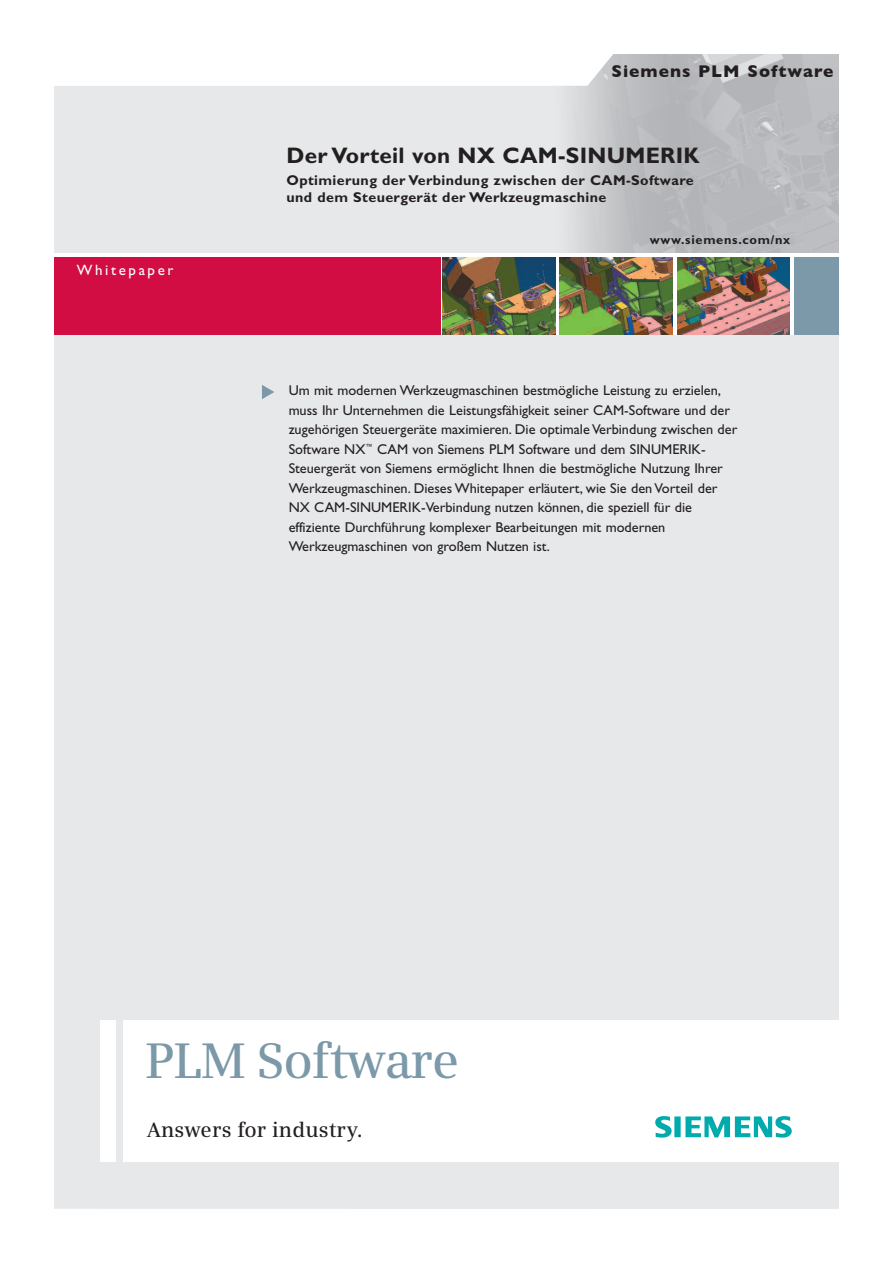
<style>
.page{position:relative;width:893px;height:1263px;background:#fff}
.page>*{position:absolute;margin:0;border:0;box-sizing:border-box;transform-origin:0 0}
.t1{font:600 49.95px "Siemens Serif";letter-spacing:-.03em;color:#7b99a9}
.t2{font:700 22.5px "Gill Sans Std";letter-spacing:.01em;color:#231f20}
.t3{font:600 20.85px "Siemens Serif";letter-spacing:.005em;color:#231f20}
.t4{font:700 17.25px "Gill Sans";letter-spacing:.06em;color:#231f20}
.t5{font:15px "Gill Sans Std";letter-spacing:.175em;color:#fff}
.t6{font:14.25px/19.5px "Gill Sans Std";color:#231f20}
.t7{font:700 14.25px/16.5px "Gill Sans Std";letter-spacing:.03em;color:#231f20}
.t8{font:700 12.75px "Gill Sans Std";letter-spacing:.055em;color:#231f20}
</style>
<div class="page">
<div style="left:54px;top:86px;width:784px;height:1122px;background:#e7e8e9"></div>
<img style="left:551px;top:54px;width:287px;height:199px">
<div style="left:54px;top:253px;width:784px;height:81px;background:#fff"></div>
<div style="left:54px;top:257px;width:386px;height:78px;background:#d20d44"></div>
<div style="left:793px;top:257px;width:45px;height:78px;background:#7b99a9"></div>
<img style="left:676px;top:257px;width:113px;height:78px">
<img style="left:559px;top:257px;width:113px;height:78px">
<img style="left:442px;top:257px;width:113px;height:78px">
<svg style="left:262px;top:385px;width:12px;height:14px"></svg>
<div style="left:124px;top:1019px;width:768px;height:142px;background:#fff"></div>
<div style="left:100px;top:1019px;width:16px;height:142px;background:#fff"></div>
<svg style="left:655px;top:1116px;width:136px;height:21px"></svg>
<p class="t4" style="left:611px;top:61px;width:223px">Siemens PLM Software</p>
<h2 class="t2" style="left:286px;top:147px;width:414px">Der Vorteil von NX CAM-SINUMERIK</h2>
<p class="t7" style="left:286px;top:174px;width:408px">Optimierung der Verbindung zwischen der CAM-Software und dem Steuergerät der Werkzeugmaschine</p>
<p class="t5" style="left:77px;top:264px;width:98px">Whitepaper</p>
<p class="t8" style="left:649px;top:235px;width:142px">www.siemens.com/nx</p>
<p class="t6" style="left:288px;top:382px;width:450px">Um mit modernen Werkzeugmaschinen bestmögliche Leistung zu erzielen, muss Ihr Unternehmen die Leistungsfähigkeit seiner CAM-Software und der zugehörigen Steuergeräte maximieren. Die optimale Verbindung zwischen der Software NX<sup>™</sup> CAM von Siemens PLM Software und dem SINUMERIK-Steuergerät von Siemens ermöglicht Ihnen die bestmögliche Nutzung Ihrer Werkzeugmaschinen. Dieses Whitepaper erläutert, wie Sie den Vorteil der NX CAM-SINUMERIK-Verbindung nutzen können, die speziell für die effiziente Durchführung komplexer Bearbeitungen mit modernen Werkzeugmaschinen von großem Nutzen ist.</p>
<h1 class="t1" style="left:145px;top:1031px;width:315px">PLM Software</h1>
<h3 class="t3" style="left:147px;top:1117px;width:217px">Answers for industry.</h3>
</div>
